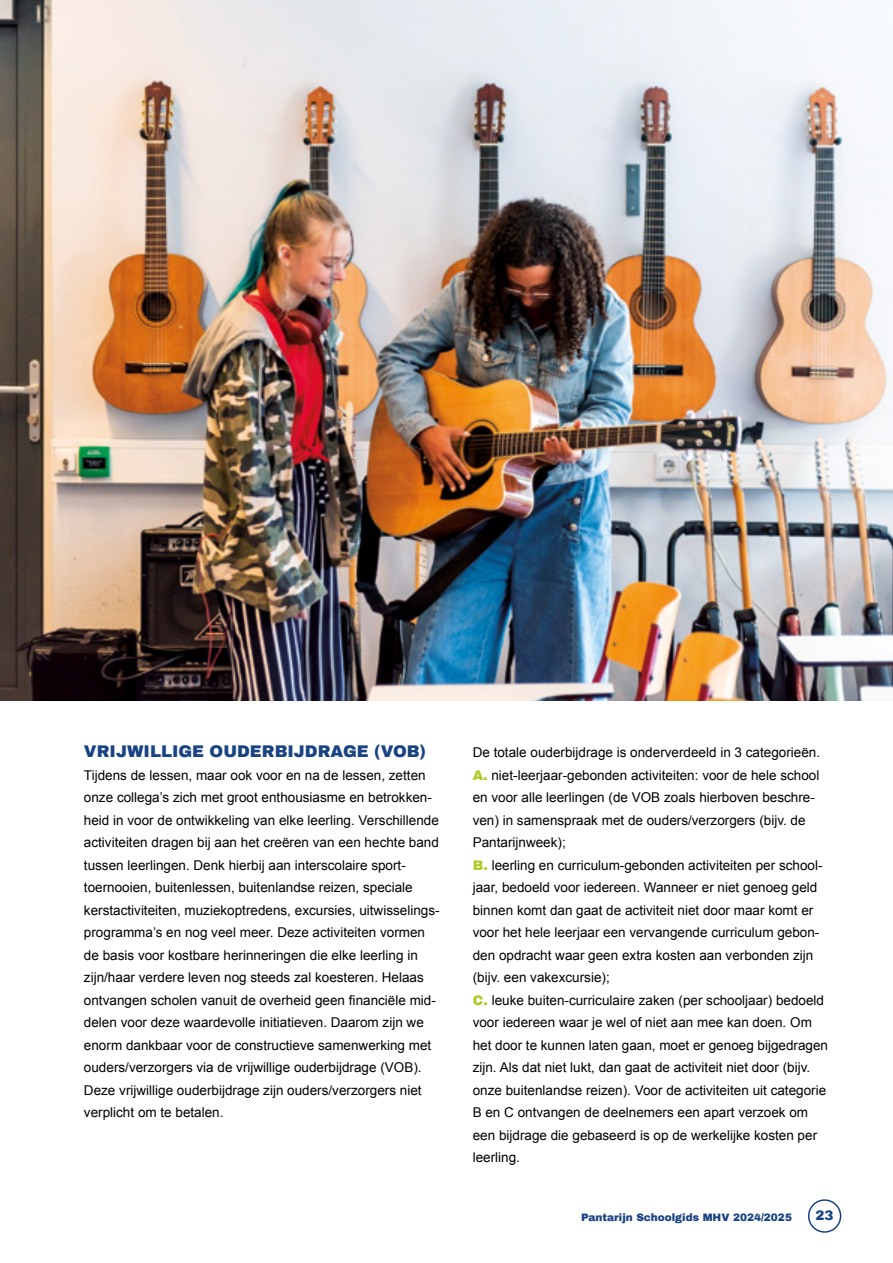
<style>
.page{position:relative;width:893px;height:1263px;background:#fff}
.page>*{position:absolute;margin:0;border:0;box-sizing:border-box;transform-origin:0 0}
.t1{font:900 16.5px "Archivo";color:#194383}
.t2{font:13.5px/22.5px "Arial";color:#000}
.t3{font:900 13.5px "Archivo";color:#194383}
.t4{font:900 10.5px "Archivo";color:#194383}
.s1{font-family:"Archivo";font-weight:900;color:#afcb27}
</style>
<div class="page">
<div style="left:808px;top:1199px;width:33px;height:34px;border:2px solid #194383;border-radius:50%"></div>
<img style="left:0;top:0;width:893px;height:700px">
<p class="t1" style="left:84px;top:741px;width:343px">VRIJWILLIGE OUDERBIJDRAGE (VOB)</p>
<p class="t2" style="left:84px;top:764px;width:357px">Tijdens de lessen, maar ook voor en na de lessen, zetten onze collega’s zich met groot enthousiasme en betrokken&shy;heid in voor de ontwikkeling van elke leerling. Verschillende activiteiten dragen bij aan het creëren van een hechte band tussen leerlingen. Denk hierbij aan interscolaire sport&shy;toernooien, buitenlessen, buitenlandse reizen, speciale kerstactiviteiten, muziekoptredens, excursies, uitwisselings&shy;programma’s en nog veel meer. Deze activiteiten vormen de basis voor kostbare herinneringen die elke leerling in zijn/haar verdere leven nog steeds zal koesteren. Helaas ontvangen scholen vanuit de overheid geen financiële mid&shy;delen voor deze waardevolle initiatieven. Daarom zijn we enorm dankbaar voor de constructieve samenwerking met ouders/verzorgers via de vrijwillige ouderbijdrage (VOB).<br>Deze vrijwillige ouderbijdrage zijn ouders/verzorgers niet verplicht om te betalen.</p>
<p class="t2" style="left:473px;top:741px;width:357px">De totale ouderbijdrage is onderverdeeld in 3 categorieën.<br><span class="s1">A.</span> niet-leerjaar-gebonden activiteiten: voor de hele school en voor alle leerlingen (de VOB zoals hierboven beschre&shy;ven) in samenspraak met de ouders/verzorgers (bijv. de Pantarijnweek);<br><span class="s1">B.</span> leerling en curriculum-gebonden activiteiten per school&shy;jaar, bedoeld voor iedereen. Wanneer er niet genoeg geld binnen komt dan gaat de activiteit niet door maar komt er voor het hele leerjaar een vervangende curriculum gebon&shy;den opdracht waar geen extra kosten aan verbonden zijn (bijv. een vakexcursie);<br><span class="s1">C.</span> leuke buiten-curriculaire zaken (per schooljaar) bedoeld voor iedereen waar je wel of niet aan mee kan doen. Om het door te kunnen laten gaan, moet er genoeg bijgedragen zijn. Als dat niet lukt, dan gaat de activiteit niet door (bijv. onze buitenlandse reizen). Voor de activiteiten uit categorie B en C ontvangen de deelnemers een apart verzoek om een bijdrage die gebaseerd is op de werkelijke kosten per leerling.</p>
<p class="t4" style="left:581px;top:1210px;width:212px">Pantarijn Schoolgids MHV 2024/2025</p>
<p class="t3" style="left:815px;top:1207px;width:20px">23</p>
</div>
